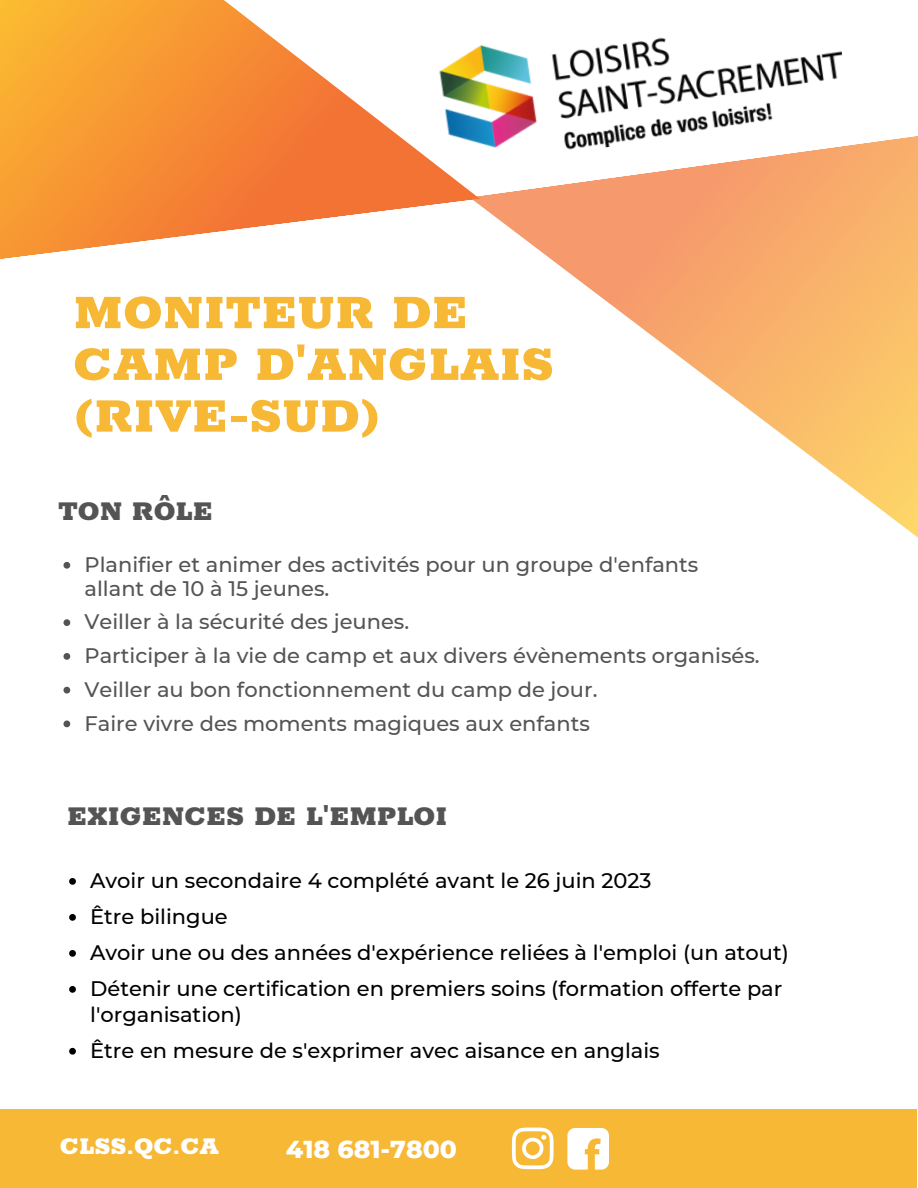
<style>
.page{position:relative;width:918px;height:1188px;background:#fff}
.page>*{position:absolute;margin:0;border:0;box-sizing:border-box;transform-origin:0 0}
.t1{font:900 53.55px/51.8px "Rokkitt";color:#f6b835}
.t2{font:900 29.7px "Rokkitt";color:#545454}
.t3{font:900 26.25px "Rokkitt";letter-spacing:-.165em;color:#fff}
.t4{font:800 25.05px "Montserrat";color:#fff}
.t5{font:500 21px/33.8px "Montserrat";color:#545454}
.t6{font:500 21px/36px "Montserrat";color:#000}
.s1{font-family:"Rokkitt";font-weight:900;font-size:23.7px}
</style>
<div class="page">
<img style="left:480px;top:37px;width:363px;height:90px">
<svg style="left:480px;top:127px;width:438px;height:411px"></svg>
<svg style="left:0;top:0;width:480px;height:259px"></svg>
<svg style="left:63px;top:562px;width:7px;height:7px"></svg>
<svg style="left:63px;top:619px;width:7px;height:7px"></svg>
<svg style="left:63px;top:653px;width:7px;height:7px"></svg>
<svg style="left:63px;top:687px;width:7px;height:7px"></svg>
<svg style="left:63px;top:721px;width:7px;height:6px"></svg>
<div style="left:0;top:1109px;width:917px;height:79px;background:#f6b835"></div>
<svg style="left:512px;top:1128px;width:42px;height:41px"></svg>
<svg style="left:567px;top:1128px;width:42px;height:42px"></svg>
<svg style="left:69px;top:878px;width:7px;height:7px"></svg>
<svg style="left:69px;top:914px;width:7px;height:7px"></svg>
<svg style="left:69px;top:950px;width:7px;height:7px"></svg>
<svg style="left:69px;top:986px;width:7px;height:7px"></svg>
<svg style="left:69px;top:1048px;width:7px;height:7px"></svg>
<h1 class="t1" style="left:73px;top:289px;width:482px">MONITEUR DE<br>CAMP D'ANGLAIS (RIVE-SUD)</h1>
<h2 class="t2" style="left:58px;top:496px;width:156px">TON RÔLE</h2>
<p class="t5" style="left:85px;top:553px;width:615px;line-height:23.7px">Planifier et animer des activités pour un groupe d'enfants allant de 10 à 15 jeunes.</p>
<p class="t5" style="left:85px;top:605px;width:677px">Veiller à la sécurité des jeunes.<br>Participer à la vie de camp et aux divers évènements organisés.<br>Veiller au bon fonctionnement du camp de jour.<br>Faire vivre des moments magiques aux enfants</p>
<h2 class="t2" style="left:67px;top:801px;width:382px">EXIGENCES DE L'EMPLOI</h2>
<p class="t6" style="left:90px;top:863px;width:700px">Avoir un secondaire 4 complété avant le 26 juin 2023<br>Être bilingue<br>Avoir une ou des années d'expérience reliées à l'emploi (un atout)<br>Détenir une certification en premiers soins (formation offerte par</p>
<p class="t6" style="left:90px;top:996px;width:571px">l'organisation)<br>Être en mesure de s'exprimer avec aisance en anglais</p>
<p class="t3" style="left:29px;top:1135px;width:192px">C LCSLSS. QSC. Q. CCA. C A</p>
<p class="t4" style="left:286px;top:1134px;width:238px">418 681<span class="s1">4</span>-<span class="s1">1</span>7<span class="s1">8</span>8<span class="s1">6</span>0<span class="s1">8</span>0<span class="s1">1-7800</span></p>
</div>
